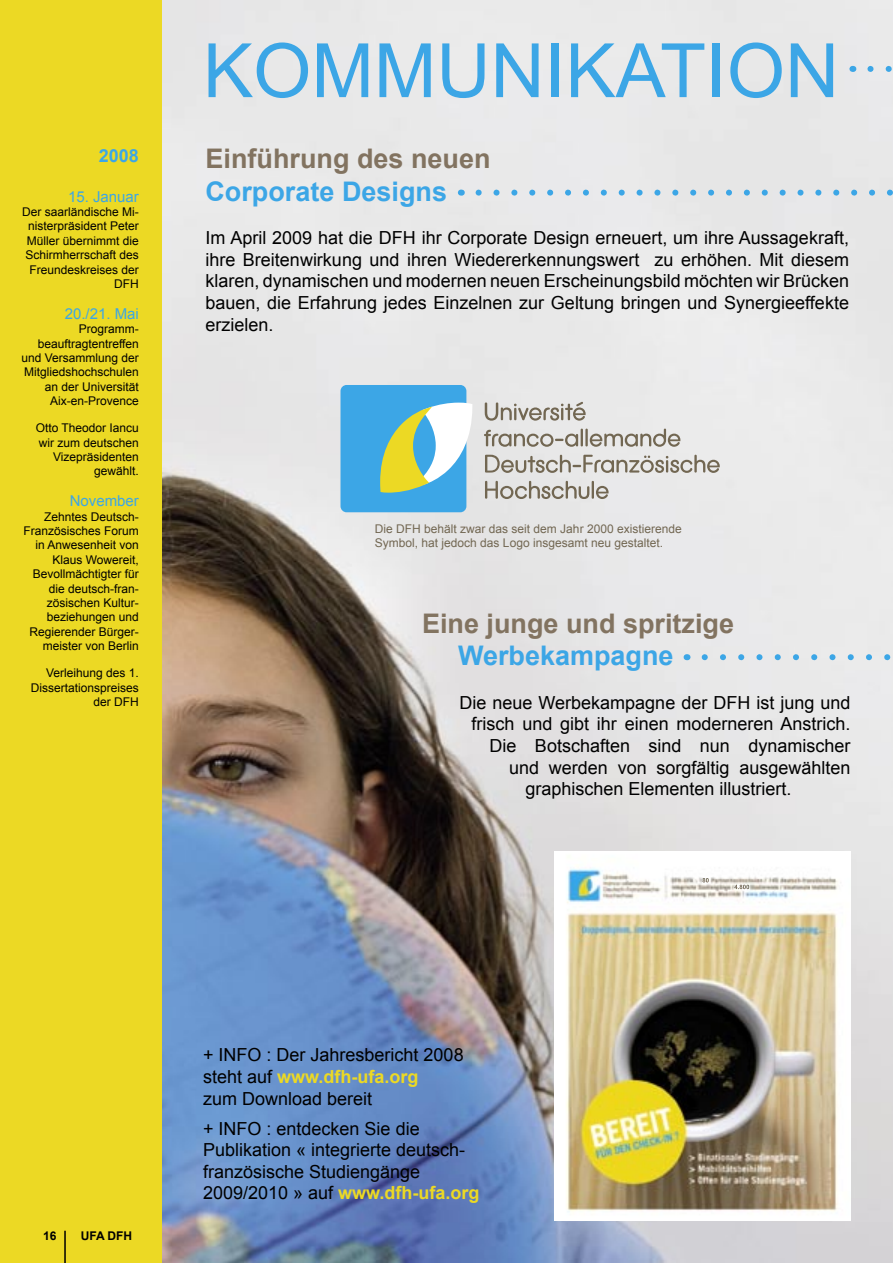
<style>
.page{position:relative;width:893px;height:1263px;background:#fff}
.page>*{position:absolute;margin:0;border:0;box-sizing:border-box;transform-origin:0 0}
.text_choc{font:75px "Arial";color:#3ca6e6}
.text_choc-2{font:700 27px "Arial";color:#827360}
.text_choc-3{font:700 27px "Arial";color:#3ca6e6}
.text_choc-4{font:18px/21.6px "Arial";color:#000}
.text_choc-5{font:700 18px "Arial";color:#3ca6e6}
.text_choc-6{font:15px "Arial";color:#3ca6e6}
.cote{font:15px "Arial";color:#3ca6e6}
.text_choc-7{font:12px/14.4px "Arial";color:#000;text-align:right}
.titre0{font:12px/14.4px "Arial";color:#726752}
.t1{font:700 12px "Arial";color:#000}
.s1{font-weight:700;color:#ecd924}
</style>
<div class="page">
<img style="left:162px;top:0;width:731px;height:1263px">
<div style="left:0;top:0;width:162px;height:1263px;background:#ecd924"></div>
<svg style="left:870px;top:66px;width:23px;height:6px"></svg>
<div style="left:340px;top:385px;width:126px;height:127px;background:#3ca6e6;border-radius:6px"></div>
<svg style="left:380px;top:403px;width:92px;height:90px"></svg>
<svg style="left:485px;top:402px;width:101px;height:19px;background:#c1beb7"></svg>
<svg style="left:484px;top:429px;width:196px;height:18px;background:#c3c0b9"></svg>
<svg style="left:485px;top:455px;width:235px;height:18px;background:#c2bfb8"></svg>
<svg style="left:485px;top:481px;width:124px;height:18px;background:#c0bcb5"></svg>
<img style="left:554px;top:852px;width:296px;height:368px">
<svg style="left:702px;top:876px;width:7px;height:9px"></svg>
<img style="left:734px;top:883px;width:15px;height:8px">
<svg style="left:479px;top:190px;width:414px;height:6px;background:#bbd6e7"></svg>
<svg style="left:705px;top:654px;width:188px;height:6px"></svg>
<hr style="left:64px;top:1231px;width:2px;height:32px;background:#000">
<p class="text_choc-5" style="left:99px;top:144px;width:42px">2008</p>
<p class="cote" style="left:68px;top:186px;width:72px">15. Januar</p>
<p class="text_choc-7" style="left:22px;top:205px;width:118px">Der saarländische Mi&shy;nisterpräsident Peter<br>Müller übernimmt die<br>Schirmherrschaft des<br>Freundeskreises der<br>DFH</p>
<p class="text_choc-6" style="left:65px;top:304px;width:76px">20./21. Mai</p>
<p class="text_choc-7" style="left:21px;top:322px;width:119px">Programm&shy;beauftragtentreffen und Versammlung der<br>Mitgliedshochschulen an der Universität</p>
<p class="text_choc-7" style="left:50px;top:394px;width:90px">Aix-en-Provence</p>
<p class="text_choc-7" style="left:36px;top:421px;width:105px">Otto Theodor Iancu wir zum deutschen<br>Vizepräsidenten gewählt.</p>
<p class="text_choc-6" style="left:70px;top:491px;width:71px">November</p>
<p class="text_choc-7" style="left:24px;top:509px;width:117px">Zehntes Deutsch-<br>Französisches Forum in Anwesenheit von<br>Klaus Wowereit,<br>Bevollmächtigter für die deutsch-fran&shy;zösischen Kultur&shy;beziehungen und<br>Regierender Bürger&shy;meister von Berlin</p>
<p class="text_choc-7" style="left:31px;top:666px;width:110px">Verleihung des 1.<br>Dissertationspreises der DFH</p>
<p class="text_choc" style="left:203px;top:22px;width:638px">KOMMUNIKATION</p>
<p class="text_choc-2" style="left:205px;top:141px;width:287px">Einführung des neuen</p>
<p class="text_choc-3" style="left:205px;top:174px;width:243px">Corporate Designs</p>
<p class="text_choc-4" style="left:205px;top:227px;width:645px;text-align:justify">Im April 2009 hat die DFH ihr Corporate Design erneuert, um ihre Aussagekraft, ihre Breitenwirkung und ihren Wiedererkennungswert zu erhöhen. Mit diesem klaren, dynamischen und modernen neuen Erscheinungsbild möchten wir Brücken bauen, die Erfahrung jedes Einzelnen zur Geltung bringen und Synergieeffekte erzielen.</p>
<p class="titre0" style="left:375px;top:521px;width:308px">Die DFH behält zwar das seit dem Jahr 2000 existierende<br>Symbol, hat jedoch das Logo insgesamt neu gestaltet.</p>
<p class="text_choc-2" style="left:422px;top:606px;width:314px">Eine junge und spritzige</p>
<p class="text_choc-3" style="left:458px;top:638px;width:217px">Werbekampagne</p>
<p class="text_choc-4" style="left:459px;top:692px;width:392px">Die neue Werbekampagne der DFH ist jung und</p>
<p class="text_choc-4" style="left:471px;top:713px;width:380px">frisch und gibt ihr einen moderneren Anstrich.</p>
<p class="text_choc-4" style="left:489px;top:735px;width:362px">Die Botschaften sind nun dynamischer</p>
<p class="text_choc-4" style="left:509px;top:756px;width:343px">und werden von sorgfältig ausgewählten</p>
<p class="text_choc-4" style="left:525px;top:778px;width:268px">graphischen Elementen illustriert.</p>
<p class="t1" style="left:43px;top:1228px;width:15px">16</p>
<p class="t1" style="left:81px;top:1228px;width:53px">UFA DFH</p>
<p class="text_choc-4" style="left:203px;top:1044px;width:262px">+ INFO : Der Jahresbericht 2008 steht auf <span class="s1">www.dfh-ufa.org</span></p>
<p class="text_choc-4" style="left:203px;top:1087px;width:171px">zum Download bereit</p>
<p class="text_choc-4" style="left:203px;top:1118px;width:278px">+ INFO : entdecken Sie die<br>Publikation « integrierte deutsch&shy;französische Studiengänge<br>2009/2010 » auf <span class="s1">www.dfh-ufa.org</span></p>
</div>
